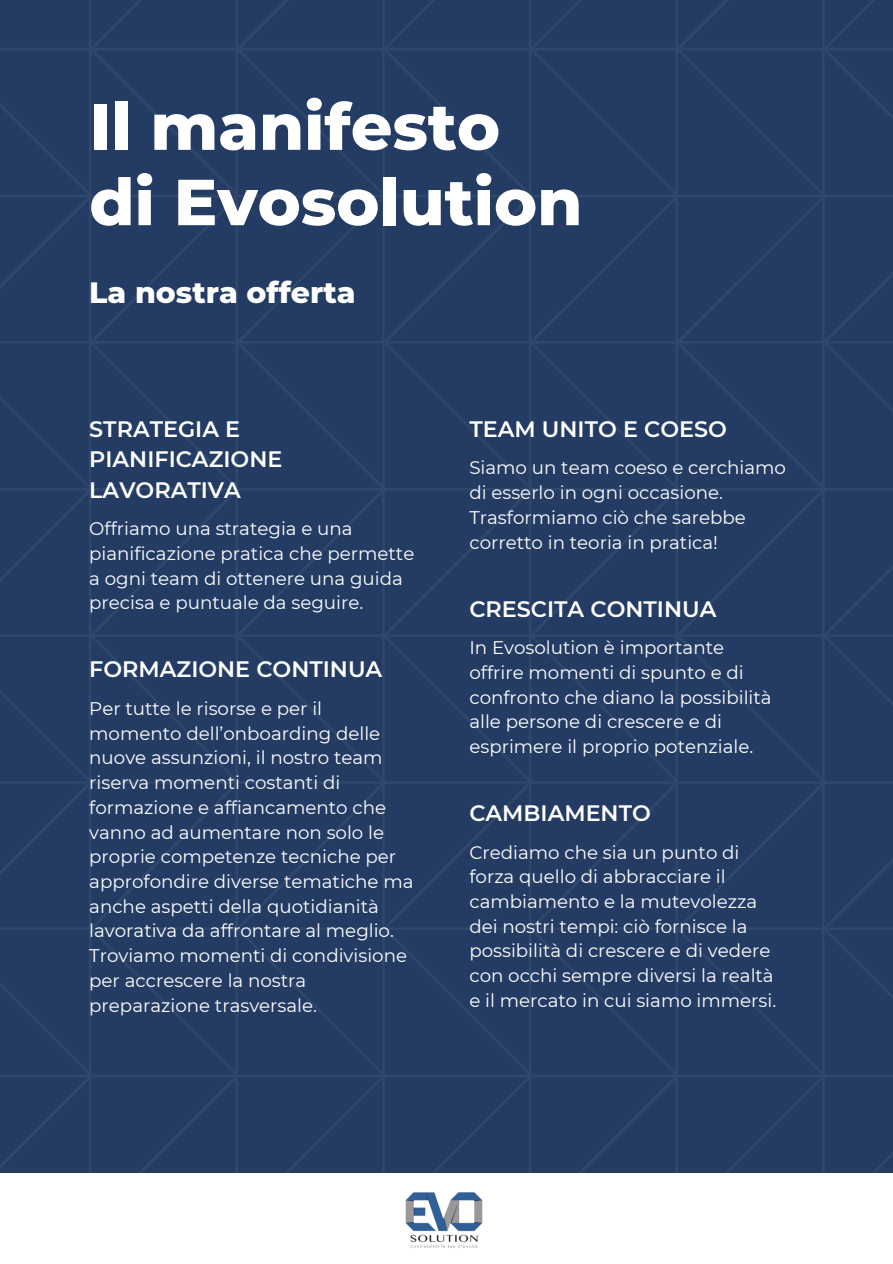
<style>
.page{position:relative;width:893px;height:1264px;background:#fff}
.page>*{position:absolute;margin:0;border:0;box-sizing:border-box;transform-origin:0 0}
.t1{font:800 64.8px/75.3px "Montserrat";color:#fff}
.t2{font:800 30px "Montserrat";color:#fff}
.t3{font:600 22.35px/30.3px "Montserrat";color:#fff}
.t4{font:18.3px/24.8px "Montserrat";color:#fff}
</style>
<div class="page">
<div style="left:0;top:0;width:892px;height:1172px;background:#243c64"></div>
<img style="left:371px;top:1146px;width:146px;height:102px">
<h1 class="t1" style="left:89px;top:89px;width:494px">Il manifesto<br>di Evosolution</h1>
<h2 class="t2" style="left:89px;top:274px;width:268px">La nostra offerta</h2>
<p class="t3" style="left:89px;top:413px;width:194px">STRATEGIA E<br>PIANIFICAZIONE<br>LAVORATIVA</p>
<p class="t4" style="left:89px;top:516px;width:326px">Offriamo una strategia e una pianificazione pratica che permette a ogni team di ottenere una guida precisa e puntuale da seguire.</p>
<p class="t3" style="left:89px;top:654px;width:294px">FORMAZIONE CONTINUA</p>
<p class="t4" style="left:89px;top:696px;width:326px">Per tutte le risorse e per il momento dell’onboarding delle nuove assunzioni, il nostro team riserva momenti costanti di formazione e affiancamento che vanno ad aumentare non solo le proprie competenze tecniche per approfondire diverse tematiche ma anche aspetti della quotidianità lavorativa da affrontare al meglio.<br>Troviamo momenti di condivisione per accrescere la nostra preparazione trasversale.</p>
<p class="t3" style="left:469px;top:413px;width:259px">TEAM UNITO E COESO</p>
<p class="t4" style="left:469px;top:455px;width:318px">Siamo un team coeso e cerchiamo di esserlo in ogni occasione.<br>Trasformiamo ciò che sarebbe corretto in teoria in pratica!</p>
<p class="t3" style="left:469px;top:593px;width:248px">CRESCITA CONTINUA</p>
<p class="t4" style="left:469px;top:635px;width:304px">In Evosolution è importante offrire momenti di spunto e di confronto che diano la possibilità alle persone di crescere e di esprimere il proprio potenziale.</p>
<p class="t3" style="left:469px;top:797px;width:183px">CAMBIAMENTO</p>
<p class="t4" style="left:469px;top:839px;width:308px">Crediamo che sia un punto di forza quello di abbracciare il cambiamento e la mutevolezza dei nostri tempi: ciò fornisce la possibilità di crescere e di vedere con occhi sempre diversi la realtà e il mercato in cui siamo immersi.</p>
</div>
